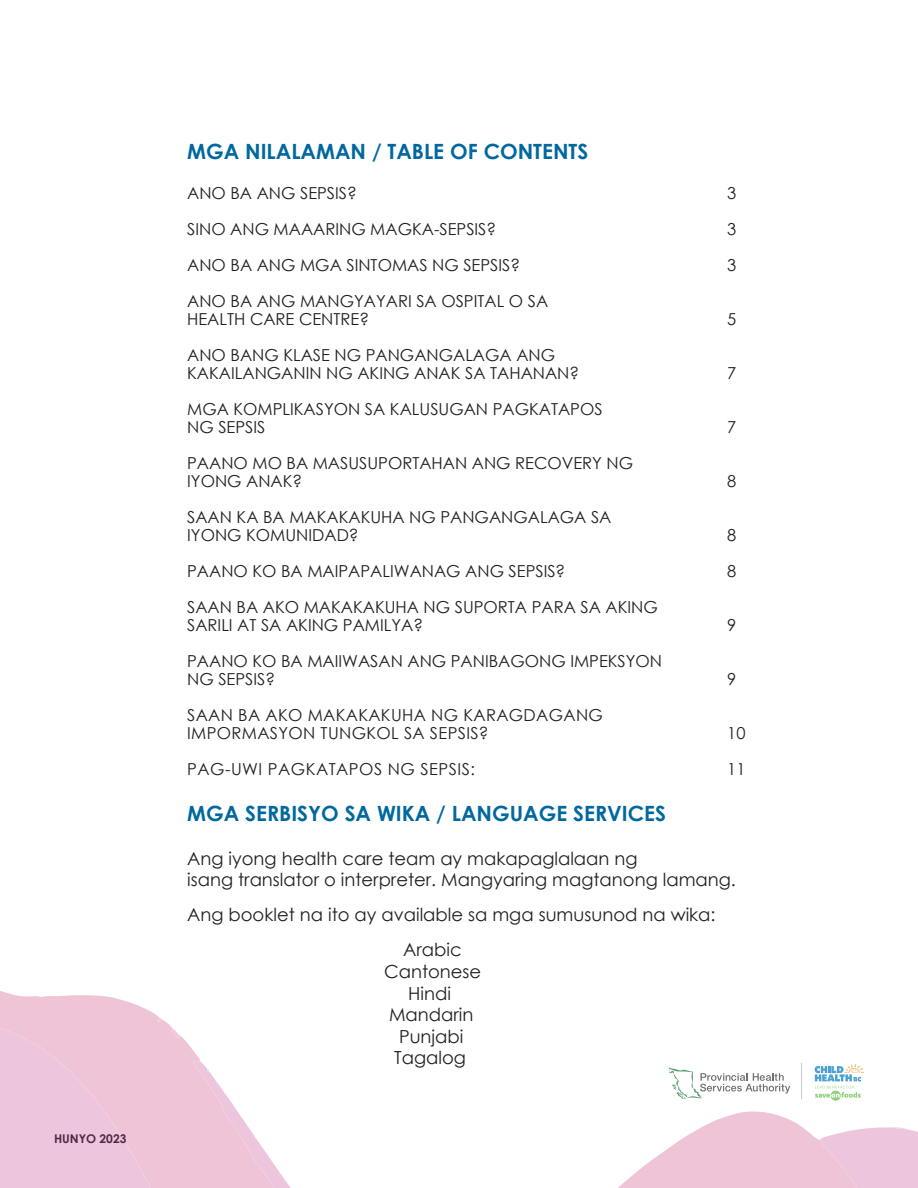
<style>
.page{position:relative;width:918px;height:1188px;background:#fff}
.page>*{position:absolute;margin:0;border:0;box-sizing:border-box;transform-origin:0 0}
.t1{font:700 21px "Century Gothic";color:#00689f}
.t2{font:18px/21.6px "Century Gothic";color:#231f20}
.t3{font:16.5px/18px "Century Gothic";color:#231f20}
.t4{font:16.5px/18px "Century Gothic";letter-spacing:.02em;color:#231f20}
.t5{font:16.5px "Century Gothic";letter-spacing:.03em;color:#231f20}
.t6{font:700 12px "Century Gothic";color:#231f20}
</style>
<div class="page">
<svg style="left:0;top:991px;width:864px;height:197px"></svg>
<svg style="left:157px;top:1018px;width:6px;height:5px"></svg>
<svg style="left:172px;top:1027px;width:8px;height:12px"></svg>
<div style="left:820px;top:1127px;width:98px;height:61px;background:#edc6de"></div>
<svg style="left:193px;top:1060px;width:227px;height:128px"></svg>
<p class="t6" style="left:54px;top:1130px;width:74px">HUNYO 2023</p>
<p class="t1" style="left:187px;top:135px;width:403px">MGA NILALAMAN / TABLE OF CONTENTS</p>
<p class="t3" style="left:187px;top:183px;width:171px">ANO BA ANG SEPSIS?</p>
<p class="t3" style="left:727px;top:183px;width:11px">3</p>
<p class="t3" style="left:187px;top:219px;width:311px">SINO ANG MAAARING MAGKA-SEPSIS?</p>
<p class="t3" style="left:727px;top:219px;width:11px">3</p>
<p class="t3" style="left:187px;top:255px;width:334px">ANO BA ANG MGA SINTOMAS NG SEPSIS?</p>
<p class="t3" style="left:727px;top:255px;width:11px">3</p>
<p class="t3" style="left:187px;top:291px;width:363px">ANO BA ANG MANGYAYARI SA OSPITAL O SA</p>
<p class="t3" style="left:187px;top:309px;width:183px">HEALTH CARE CENTRE?</p>
<p class="t3" style="left:727px;top:309px;width:11px">5</p>
<p class="t3" style="left:187px;top:345px;width:394px">ANO BANG KLASE NG PANGANGALAGA ANG<br>KAKAILANGANIN NG AKING ANAK SA TAHANAN?</p>
<p class="t3" style="left:727px;top:363px;width:11px">7</p>
<p class="t3" style="left:187px;top:399px;width:417px">MGA KOMPLIKASYON SA KALUSUGAN PAGKATAPOS<br>NG SEPSIS</p>
<p class="t3" style="left:187px;top:453px;width:448px">PAANO MO BA MASUSUPORTAHAN ANG RECOVERY NG<br>IYONG ANAK?</p>
<p class="t3" style="left:187px;top:507px;width:426px">SAAN KA BA MAKAKAKUHA NG PANGANGALAGA SA<br>IYONG KOMUNIDAD?</p>
<p class="t3" style="left:727px;top:417px;width:11px">7</p>
<p class="t3" style="left:727px;top:471px;width:11px">8</p>
<p class="t3" style="left:727px;top:525px;width:11px">8</p>
<p class="t3" style="left:187px;top:561px;width:380px">PAANO KO BA MAIPAPALIWANAG ANG SEPSIS?</p>
<p class="t3" style="left:727px;top:561px;width:11px">8</p>
<p class="t3" style="left:187px;top:597px;width:472px">SAAN BA AKO MAKAKAKUHA NG SUPORTA PARA SA AKING<br>SARILI AT SA AKING PAMILYA?</p>
<p class="t3" style="left:727px;top:615px;width:11px">9</p>
<p class="t3" style="left:187px;top:651px;width:476px">PAANO KO BA MAIIWASAN ANG PANIBAGONG IMPEKSYON<br>NG SEPSIS?</p>
<p class="t4" style="left:187px;top:705px;width:417px">SAAN BA AKO MAKAKAKUHA NG KARAGDAGANG<br>IMPORMASYON TUNGKOL SA SEPSIS?</p>
<p class="t3" style="left:727px;top:669px;width:11px">9</p>
<p class="t3" style="left:727px;top:723px;width:20px">10</p>
<p class="t5" style="left:187px;top:757px;width:289px">PAG-UWI PAGKATAPOS NG SEPSIS:</p>
<p class="t3" style="left:727px;top:759px;width:20px">11</p>
<p class="t1" style="left:187px;top:798px;width:480px">MGA SERBISYO SA WIKA / LANGUAGE SERVICES</p>
<p class="t2" style="left:187px;top:847px;width:550px">Ang iyong health care team ay makapaglalaan ng<br>isang translator o interpreter. Mangyaring magtanong lamang.</p>
<p class="t2" style="left:187px;top:904px;width:530px">Ang booklet na ito ay available sa mga sumusunod na wika:</p>
<p class="t2" style="left:403px;top:939px;width:60px">Arabic</p>
<p class="t2" style="left:384px;top:960px;width:99px">Cantonese</p>
<p class="t2" style="left:408px;top:982px;width:44px">Hindi</p>
<p class="t2" style="left:389px;top:1004px;width:86px">Mandarin</p>
<p class="t2" style="left:399px;top:1025px;width:66px">Punjabi</p>
<p class="t2" style="left:394px;top:1047px;width:73px">Tagalog</p>
</div>
